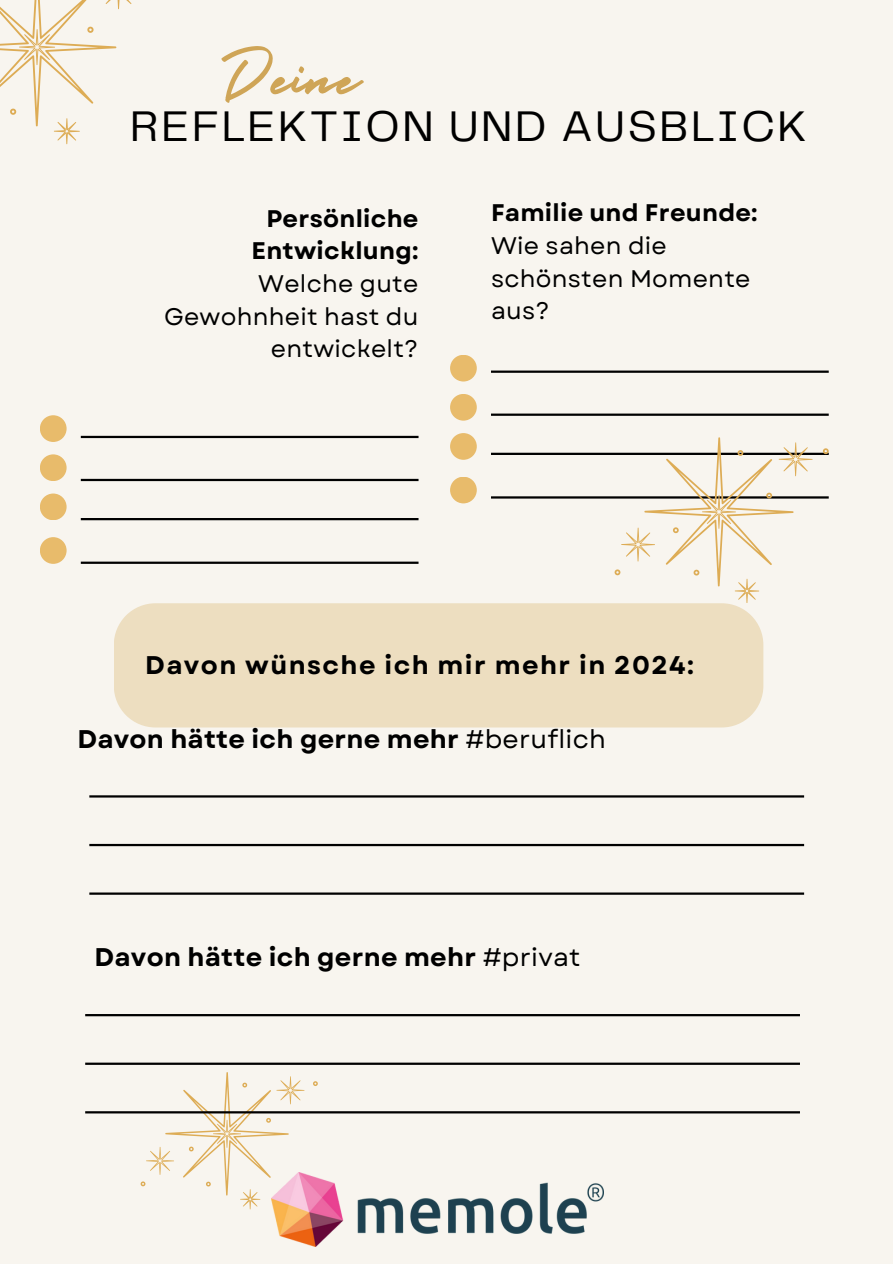
<style>
.page{position:relative;width:893px;height:1264px;background:#fff}
.page>*{position:absolute;margin:0;border:0;box-sizing:border-box;transform-origin:0 0}
.t1{font:76.2px "Holiday";color:#cfa557}
.t2{font:44.55px "Telegraf";letter-spacing:.055em;color:#000}
.t3{font:700 25.5px "Garet";letter-spacing:.01em;color:#000}
.t4{font:700 25.5px "Garet";letter-spacing:.055em;color:#000}
.t5{font:24px/32.7px "Garet";letter-spacing:.01em;color:#000}
.t6{font:700 24px/32.7px "Garet";letter-spacing:.01em;color:#000;text-align:right}
.s1{font-weight:400}
</style>
<div class="page">
<div style="left:0;top:0;width:892px;height:1263px;background:#f8f5ef"></div>
<svg style="left:0;top:0;width:132px;height:144px"></svg>
<div style="left:450px;top:355px;width:27px;height:26px;background:#e8bb6b;border-radius:50%"></div>
<hr style="left:491px;top:370px;width:337px;height:3px;background:#000">
<div style="left:450px;top:394px;width:27px;height:26px;background:#e8bb6b;border-radius:50%"></div>
<div style="left:450px;top:433px;width:27px;height:27px;background:#e8bb6b;border-radius:50%"></div>
<hr style="left:491px;top:413px;width:337px;height:3px;background:#000">
<hr style="left:491px;top:453px;width:337px;height:2px;background:#000">
<div style="left:450px;top:476px;width:27px;height:27px;background:#e8bb6b;border-radius:50%"></div>
<hr style="left:491px;top:496px;width:337px;height:2px;background:#000">
<svg style="left:822px;top:448px;width:6px;height:6px"></svg>
<svg style="left:614px;top:437px;width:198px;height:165px"></svg>
<svg style="left:313px;top:1081px;width:4px;height:4px"></svg>
<svg style="left:141px;top:1072px;width:163px;height:137px"></svg>
<div style="left:40px;top:415px;width:27px;height:27px;background:#e8bb6b;border-radius:50%"></div>
<div style="left:40px;top:454px;width:27px;height:27px;background:#e8bb6b;border-radius:50%"></div>
<div style="left:40px;top:493px;width:27px;height:27px;background:#e8bb6b;border-radius:50%"></div>
<div style="left:40px;top:537px;width:27px;height:27px;background:#e8bb6b;border-radius:50%"></div>
<hr style="left:81px;top:436px;width:337px;height:2px;background:#000">
<hr style="left:81px;top:479px;width:337px;height:2px;background:#000">
<hr style="left:81px;top:518px;width:337px;height:2px;background:#000">
<hr style="left:81px;top:561px;width:337px;height:3px;background:#000">
<div style="left:114px;top:603px;width:649px;height:124px;background:#eddec0"></div>
<hr style="left:89px;top:795px;width:715px;height:2px;background:#000">
<hr style="left:89px;top:844px;width:715px;height:2px;background:#000">
<hr style="left:89px;top:892px;width:715px;height:2px;background:#000">
<hr style="left:85px;top:1014px;width:714px;height:2px;background:#000">
<hr style="left:85px;top:1062px;width:714px;height:2px;background:#000">
<hr style="left:85px;top:1111px;width:714px;height:2px;background:#000">
<img style="left:271px;top:1172px;width:332px;height:73px">
<p class="t1" style="left:219px;top:18px;width:143px">Deine</p>
<p class="t2" style="left:130px;top:107px;width:678px">REFLEKTION UND AUSBLICK</p>
<p class="t6" style="left:251px;top:202px;width:168px">Persönliche<br>Entwicklung:</p>
<p class="t5" style="left:164px;top:267px;width:256px;text-align:right">Welche gute<br>Gewohnheit hast du entwickelt?</p>
<p class="t6" style="left:491px;top:197px;width:268px">Familie und Freunde:</p>
<p class="t5" style="left:491px;top:229px;width:261px">Wie sahen die schönsten Momente aus?</p>
<p class="t4" style="left:145px;top:646px;width:550px">Davon wünsche ich mir mehr in 2024:</p>
<p class="t3" style="left:77px;top:720px;width:530px">Davon hätte ich gerne mehr <span class="s1">#beruflich</span></p>
<p class="t3" style="left:95px;top:938px;width:487px">Davon hätte ich gerne mehr <span class="s1">#privat</span></p>
</div>
